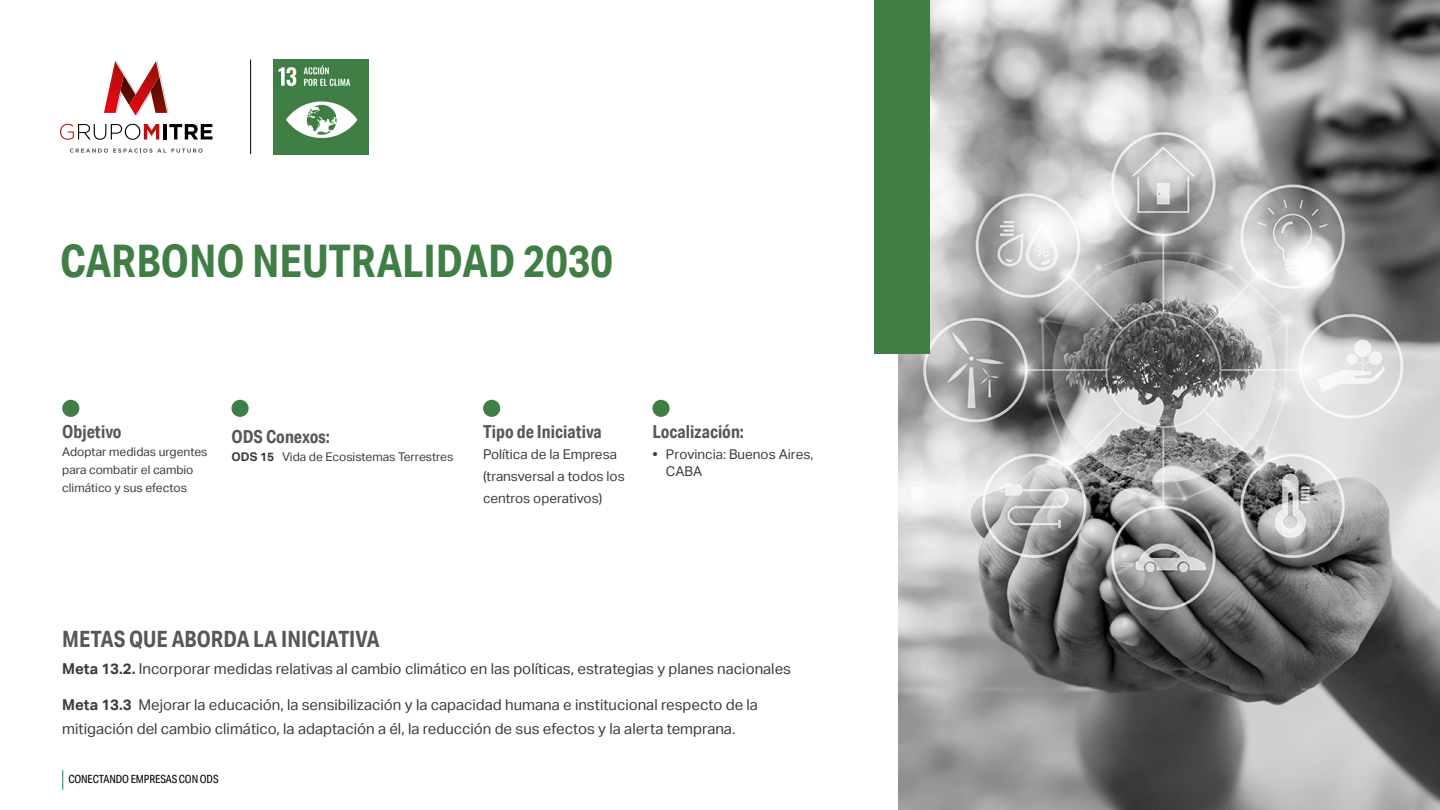
<style>
.page{position:relative;width:1440px;height:810px;background:#fff}
.page>*{position:absolute;margin:0;border:0;box-sizing:border-box;transform-origin:0 0}
.t1{font:700 45px "Aktiv Grotesk Cd";color:#3f7e44}
.t2{font:700 22.5px "Aktiv Grotesk Cd";color:#575756}
.t3{font:700 18px "Aktiv Grotesk Cd";color:#575756}
.t4{font:15px/23.2px "Aktiv Grotesk";color:#3c3c3b}
.t5{font:13.5px/21.8px "Aktiv Grotesk";color:#3c3c3b}
.t6{font:12px/18px "Aktiv Grotesk";color:#3c3c3b}
.t7{font:11.25px "Aktiv Grotesk Cd";letter-spacing:-.01em;color:#000}
.s1{font-weight:700}
</style>
<div class="page">
<svg style="left:62px;top:770px;width:1px;height:20px"></svg>
<img style="left:898px;top:0;width:542px;height:810px">
<div style="left:874px;top:0;width:56px;height:354px;background:#3f7e44"></div>
<div style="left:62px;top:400px;width:17px;height:17px;background:#3f7e44;border-radius:50%"></div>
<div style="left:652px;top:400px;width:18px;height:17px;background:#3f7e44;border-radius:50%"></div>
<img style="left:274px;top:60px;width:95px;height:94px">
<hr style="left:250px;top:60px;width:1px;height:94px;background:#000">
<svg style="left:60px;top:124px;width:99px;height:16px"></svg>
<hr style="left:163px;top:124px;width:4px;height:15px;background:#000">
<svg style="left:169px;top:124px;width:43px;height:15px"></svg>
<svg style="left:70px;top:148px;width:133px;height:5px"></svg>
<svg style="left:104px;top:61px;width:65px;height:55px"></svg>
<div style="left:483px;top:400px;width:17px;height:17px;background:#3f7e44;border-radius:50%"></div>
<div style="left:231px;top:400px;width:18px;height:17px;background:#3f7e44;border-radius:50%"></div>
<h1 class="t1" style="left:60px;top:233px;width:554px">CARBONO NEUTRALIDAD 2030</h1>
<p class="t3" style="left:62px;top:420px;width:61px">Objetivo</p>
<p class="t6" style="left:62px;top:443px;width:147px">Adoptar medidas urgentes para combatir el cambio climático y sus efectos</p>
<p class="t3" style="left:231px;top:426px;width:100px">ODS Conexos:</p>
<p class="t6" style="left:231px;top:448px;width:223px"><span class="s1">ODS 15</span> Vida de Ecosistemas Terrestres</p>
<p class="t3" style="left:483px;top:420px;width:120px">Tipo de Iniciativa</p>
<p class="t5" style="left:483px;top:444px;width:143px">Política de la Empresa (transversal a todos los centros operativos)</p>
<p class="t3" style="left:652px;top:420px;width:93px">Localización:</p>
<p class="t5" style="left:666px;top:447px;width:149px;line-height:16.2px;text-indent:-14px"><span class="s1">•</span> Provincia: Buenos Aires,<br>CABA</p>
<h2 class="t2" style="left:62px;top:625px;width:319px">METAS QUE ABORDA LA INICIATIVA</h2>
<p class="t4" style="left:62px;top:657px;width:730px"><span class="s1">Meta 13.2.</span> Incorporar medidas relativas al cambio climático en las políticas, estrategias y planes nacionales</p>
<p class="t4" style="left:62px;top:694px;width:697px"><span class="s1">Meta 13.3</span> Mejorar la educación, la sensibilización y la capacidad humana e institucional respecto de la mitigación del cambio climático, la adaptación a él, la reducción de sus efectos y la alerta temprana.</p>
<p class="t7" style="left:68px;top:773px;width:152px">CONECTANDO EMPRESAS CON ODS</p>
</div>
